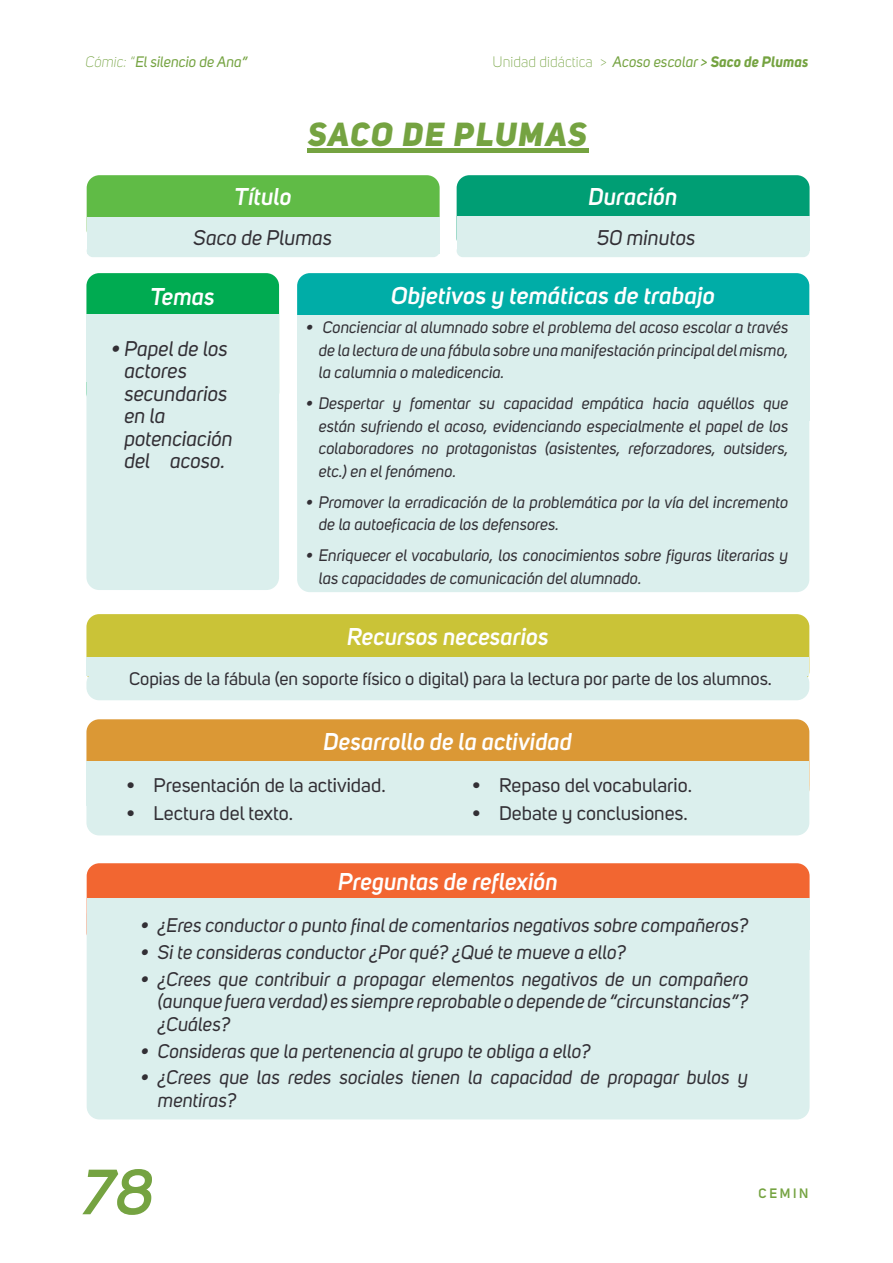
<style>
.page{position:relative;width:893px;height:1263px;background:#fff}
.page>*{position:absolute;margin:0;border:0;box-sizing:border-box;transform-origin:0 0}
.t1{font:italic 600 63px "Uni Sans";color:#75a341}
.t2{font:italic 800 33px "Uni Sans";letter-spacing:.05em;color:#75a341}
.t3{font:italic 600 24px "Uni Sans";color:#fff}
.t4{font:italic 21px/22.5px "Uni Sans";color:#322f35}
.t5{font:italic 19.5px/22.5px "Uni Sans";color:#322f35;text-align:justify}
.t6{font:19.5px "Uni Sans";color:#322f35}
.t7{font:18px "Uni Sans";color:#322f35}
.t8{font:italic 16.5px/22.5px "Uni Sans";color:#322f35;text-align:justify}
.t9{font:300 15px "Uni Sans";color:#75a341}
.t10{font:italic 15px "Uni Sans";color:#75a341}
.t11{font:600 13.5px "Uni Sans";letter-spacing:.2em;color:#75a341}
.s1{font-weight:300}
.s2{font-weight:300;font-style:normal}
.s3{font-weight:400;font-style:italic}
.s4{font-weight:700;font-style:italic}
</style>
<div class="page">
<div style="left:87px;top:902px;width:723px;height:217px;background:#dbefed;border-radius:13px"></div>
<div style="left:87px;top:863px;width:723px;height:82px;background:#f26631;border-radius:13px"></div>
<div style="left:87px;top:898px;width:723px;height:52px;background:#dbefed"></div>
<div style="left:86px;top:719px;width:723px;height:82px;background:#db9835;border-radius:13px"></div>
<div style="left:86px;top:775px;width:723px;height:60px;background:#dbefed;border-radius:13px"></div>
<div style="left:86px;top:761px;width:723px;height:44px;background:#dbefed"></div>
<div style="left:86px;top:614px;width:723px;height:70px;background:#cac337;border-radius:13px"></div>
<div style="left:86px;top:670px;width:723px;height:30px;background:#dbefed;border-radius:13px"></div>
<div style="left:86px;top:657px;width:723px;height:18px;background:#dbefed"></div>
<div style="left:297px;top:273px;width:512px;height:82px;background:#00ada7;border-radius:13px"></div>
<div style="left:297px;top:391px;width:512px;height:201px;background:#dbefed;border-radius:13px"></div>
<div style="left:297px;top:315px;width:512px;height:105px;background:#dbefed"></div>
<div style="left:86px;top:273px;width:193px;height:133px;background:#00ab51;border-radius:13px"></div>
<div style="left:86px;top:366px;width:193px;height:224px;background:#dbefed;border-radius:13px"></div>
<div style="left:86px;top:315px;width:193px;height:67px;background:#dbefed"></div>
<div style="left:457px;top:175px;width:353px;height:76px;background:#009e74;border-radius:13px"></div>
<div style="left:457px;top:245px;width:353px;height:12px;background:#dbefed;border-radius:6px"></div>
<div style="left:457px;top:217px;width:353px;height:34px;background:#dbefed"></div>
<div style="left:87px;top:175px;width:353px;height:68px;background:#60bb46;border-radius:13px"></div>
<div style="left:87px;top:245px;width:353px;height:12px;background:#dbefed;border-radius:6px"></div>
<div style="left:87px;top:217px;width:353px;height:36px;background:#dbefed"></div>
<hr style="left:307px;top:149px;width:282px;height:4px;background:#75a341">
<p class="t10" style="left:86px;top:53px;width:164px"><span class="s1">Cómic:</span> <span class="s2">“</span>El silencio de Ana”</p>
<p class="t9" style="left:493px;top:53px;width:317px">Unidad didáctica &gt; <span class="s3">Acoso escolar &gt;</span> <span class="s4">Saco de Plumas</span></p>
<h2 class="t2" style="left:308px;top:114px;width:280px">SACO DE PLUMAS</h2>
<h3 class="t3" style="left:235px;top:182px;width:58px">Título</h3>
<h3 class="t3" style="left:589px;top:182px;width:90px">Duración</h3>
<p class="t4" style="left:597px;top:226px;width:100px">50 minutos</p>
<p class="t4" style="left:194px;top:226px;width:140px">Saco de Plumas</p>
<h3 class="t3" style="left:151px;top:283px;width:66px">Temas</h3>
<p class="t4" style="left:124px;top:337px;width:110px;text-indent:-13px">• Papel de los actores secundarios en la potenciación del acoso.</p>
<h3 class="t3" style="left:391px;top:281px;width:325px">Objetivos y temáticas de trabajo</h3>
<p class="t8" style="left:319px;top:316px;width:471px;text-indent:-13px">• Concienciar al alumnado sobre el problema del acoso escolar a través de la lectura de una fábula sobre una manifestación principal del mismo, la calumnia o maledicencia.</p>
<p class="t8" style="left:319px;top:392px;width:471px;text-indent:-13px">• Despertar y fomentar su capacidad empática hacia aquéllos que están sufriendo el acoso, evidenciando especialmente el papel de los colaboradores no protagonistas (asistentes, reforzadores, outsiders, etc.) en el fenómeno.</p>
<p class="t8" style="left:319px;top:490px;width:471px;text-indent:-13px">• Promover la erradicación de la problemática por la vía del incremento de la autoeficacia de los defensores.</p>
<p class="t8" style="left:319px;top:544px;width:471px;text-indent:-13px">• Enriquecer el vocabulario, los conocimientos sobre figuras literarias y las capacidades de comunicación del alumnado.</p>
<h3 class="t3" style="left:347px;top:622px;width:203px">Recursos necesarios</h3>
<p class="t7" style="left:129px;top:668px;width:644px">Copias de la fábula (en soporte físico o digital) para la lectura por parte de los alumnos.</p>
<h3 class="t3" style="left:324px;top:727px;width:250px">Desarrollo de la actividad</h3>
<p class="t6" style="left:127px;top:774px;width:261px">• Presentación de la actividad.</p>
<p class="t6" style="left:127px;top:802px;width:168px">• Lectura del texto.</p>
<p class="t6" style="left:472px;top:774px;width:221px">• Repaso del vocabulario.</p>
<p class="t6" style="left:472px;top:802px;width:217px">• Debate y conclusiones.</p>
<h3 class="t3" style="left:338px;top:867px;width:221px">Preguntas de reflexión</h3>
<p class="t5" style="left:141px;top:914px;width:609px">• ¿Eres conductor o punto final de comentarios negativos sobre compañeros?</p>
<p class="t5" style="left:141px;top:941px;width:487px">• Si te consideras conductor ¿Por qué? ¿Qué te mueve a ello?</p>
<p class="t5" style="left:158px;top:968px;width:592px;text-indent:-17px">• ¿Crees que contribuir a propagar elementos negativos de un compañero (aunque fuera verdad) es siempre reprobable o depende de “circunstancias”? ¿Cuáles?</p>
<p class="t5" style="left:141px;top:1039px;width:451px">• Consideras que la pertenencia al grupo te obliga a ello?</p>
<p class="t5" style="left:158px;top:1066px;width:592px;text-indent:-17px">• ¿Crees que las redes sociales tienen la capacidad de propagar bulos y mentiras?</p>
<h1 class="t1" style="left:83px;top:1155px;width:73px">78</h1>
<p class="t11" style="left:759px;top:1185px;width:51px">CEMIN</p>
</div>
